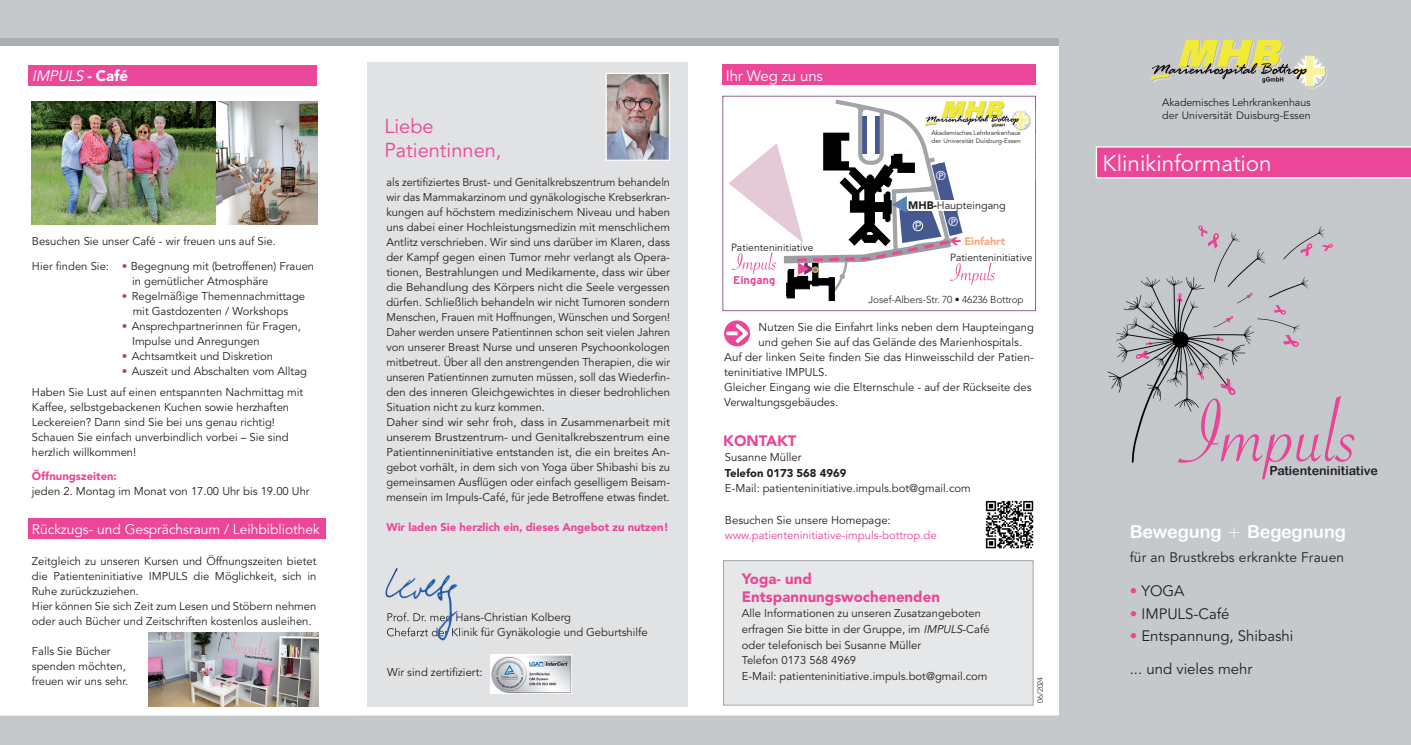
<style>
.page{position:relative;width:1411px;height:745px;background:#fff}
.page>*{position:absolute;margin:0;border:0;box-sizing:border-box;transform-origin:0 0}
.t1{font:22.5px "Avenir";color:#fff}
.t2{font:20px/24px "Avenir";color:#eb4698}
.t3{font:17.88px "Arial Rounded MT Bold";color:#fff}
.t4{font:15px/32.5px "Avenir";color:#231f20}
.t5{font:900 15px/18px "Avenir";color:#eb4698}
.t6{font:italic 15px "Avenir";color:#fff}
.t7{font:15px "Avenir";letter-spacing:-.01em;color:#fff}
.t8{font:13.75px "Avenir";color:#fff}
.t9{font:13.75px "Avenir";letter-spacing:.01em;color:#231f20}
.t10{font:12.5px "Arial Rounded MT Bold";color:#231f20}
.t11{font:11.25px/15px "Avenir";color:#231f20}
.t12{font:900 11.25px "Avenir";color:#eb4698}
.t13{font:11.25px "Avenir";color:#eb4698}
.t14{font:900 11.25px "Avenir";color:#231f20}
.t15{font:700 11.25px "Interstate";color:#eb4698}
.t16{font:10.75px/12.9px "Avenir";color:#231f20}
.t17{font:900 10.75px "Avenir";color:#f8a87e}
.t18{font:10.38px "Avenir";color:#231f20}
.t19{font:300 10px "Avenir";letter-spacing:-.01em;color:#231f20}
.t20{font:9.38px "Arial";color:#fff}
.t21{font:300 7.5px "Avenir";color:#231f20}
.t22{font:6.38px/7.8px "Avenir";letter-spacing:-.01em;color:#231f20}
.s1{font-weight:900;font-style:normal}
.s2{color:#ad467e}
.s3{font-weight:900}
.s4{font-style:italic}
.s5{font-family:"Bradley Hand ITC"}
.s6{color:#eb4698}
</style>
<div class="page">
<div style="left:367px;top:62px;width:320px;height:644px;background:#e1e2e4"></div>
<div style="left:1059px;top:0;width:351px;height:744px;background:#c6c9cc"></div>
<img style="left:1150px;top:39px;width:177px;height:50px">
<img style="left:607px;top:75px;width:61px;height:84px">
<div style="left:605px;top:73px;width:65px;height:88px;border:1px solid #fff"></div>
<img style="left:490px;top:654px;width:81px;height:39px">
<div style="left:0;top:0;width:1059px;height:45px;background:#c6c9cc"></div>
<div style="left:0;top:715px;width:1060px;height:29px;background:#c6c9cc"></div>
<div style="left:0;top:38px;width:1058px;height:7px;background:#acadb1"></div>
<div style="left:28px;top:65px;width:288px;height:20px;background:#ec4899"></div>
<div style="left:28px;top:518px;width:298px;height:20px;background:#eb4698"></div>
<img style="left:385px;top:567px;width:73px;height:74px">
<img style="left:387px;top:612px;width:74px;height:11px">
<img style="left:387px;top:627px;width:73px;height:11px">
<div style="left:723px;top:560px;width:310px;height:145px;background:#e6e7e9;border:1px solid #a1a4a8"></div>
<img style="left:32px;top:101px;width:285px;height:123px">
<div style="left:722px;top:65px;width:314px;height:20px;background:#eb4698"></div>
<svg style="left:724px;top:320px;width:26px;height:26px"></svg>
<svg style="left:728px;top:331px;width:4px;height:4px"></svg>
<svg style="left:732px;top:320px;width:19px;height:26px"></svg>
<svg style="left:722px;top:96px;width:313px;height:215px"></svg>
<img style="left:1096px;top:178px;width:314px;height:302px">
<div style="left:1269px;top:465px;width:141px;height:48px;background:#c6c9cc"></div>
<svg style="left:1095px;top:146px;width:315px;height:32px;background:#eb549f"></svg>
<img style="left:148px;top:632px;width:171px;height:74px">
<img style="left:985px;top:500px;width:48px;height:49px">
<svg style="left:728px;top:100px;width:307px;height:200px"></svg>
<h3 class="t6" style="left:32px;top:67px;width:98px">IMPULS <span class="s1">- Café</span></h3>
<p class="t11" style="left:32px;top:233px;width:245px">Besuchen Sie unser Café - wir freuen uns auf Sie.</p>
<p class="t11" style="left:132px;top:258px;width:184px;text-indent:-100px">Hier finden Sie: <span class="s2">•</span> Begegnung mit (betroffenen) Frauen in gemütlicher Atmosphäre</p>
<p class="t11" style="left:122px;top:288px;width:185px;text-align:center"><span class="s2">•</span> Regelmäßige Themennachmittage mit Gastdozenten / Workshops</p>
<p class="t11" style="left:132px;top:318px;width:170px;text-indent:-10px"><span class="s2">•</span> Ansprechpartnerinnen für Fragen,<br>Impulse und Anregungen</p>
<p class="t11" style="left:122px;top:348px;width:152px"><span class="s2">•</span> Achtsamtkeit und Diskretion</p>
<p class="t11" style="left:32px;top:360px;width:276px;line-height:21.2px;text-indent:90px"><span class="s2">•</span> Auszeit und Abschalten vom Alltag<br>Haben Sie Lust auf einen entspannten Nachmittag mit</p>
<p class="t11" style="left:32px;top:400px;width:259px">Kaffee, selbstgebackenen Kuchen sowie herzhaften Leckereien? Dann sind Sie bei uns genau richtig!<br>Schauen Sie einfach unverbindlich vorbei – Sie sind herzlich willkommen!</p>
<p class="t12" style="left:32px;top:469px;width:86px">Öffnungszeiten:</p>
<p class="t11" style="left:32px;top:483px;width:279px">jeden 2. Montag im Monat von 17.00 Uhr bis 19.00 Uhr</p>
<p class="t8" style="left:32px;top:520px;width:289px">Rückzugs- und Gesprächsraum / Leihbibliothek</p>
<p class="t11" style="left:32px;top:553px;width:286px">Zeitgleich zu unseren Kursen und Öffnungszeiten bietet die Patienteninitiative IMPULS die Möglichkeit, sich in Ruhe zurückzuziehen.<br>Hier können Sie sich Zeit zum Lesen und Stöbern nehmen oder auch Bücher und Zeitschriften kostenlos ausleihen.</p>
<p class="t11" style="left:32px;top:643px;width:98px">Falls Sie Bücher spenden möchten, freuen wir uns sehr.</p>
<h2 class="t2" style="left:384px;top:115px;width:119px">Liebe<br>Patientinnen,</h2>
<p class="t11" style="left:386px;top:174px;width:285px">als zertifiziertes Brust- und Genitalkrebszentrum behandeln wir das Mammakarzinom und gynäkologische Krebserkran&shy;kungen auf höchstem medizinischem Niveau und haben uns dabei einer Hochleistungsmedizin mit menschlichem Antlitz verschrieben. Wir sind uns darüber im Klaren, dass der Kampf gegen einen Tumor mehr verlangt als Opera&shy;tionen, Bestrahlungen und Medikamente, dass wir über die Behandlung des Körpers nicht die Seele vergessen dürfen. Schließlich behandeln wir nicht Tumoren sondern Menschen, Frauen mit Hoffnungen, Wünschen und Sorgen!<br>Daher werden unsere Patientinnen schon seit vielen Jahren von unserer Breast Nurse und unseren Psychoonkologen mitbetreut. Über all den anstrengenden Therapien, die wir unseren Patientinnen zumuten müssen, soll das Wiederfin&shy;den des inneren Gleichgewichtes in dieser bedrohlichen Situation nicht zu kurz kommen.<br>Daher sind wir sehr froh, dass in Zusammenarbeit mit unserem Brustzentrum- und Genitalkrebszentrum eine Patientinneninitiative entstanden ist, die ein breites An&shy;gebot vorhält, in dem sich von Yoga über Shibashi bis zu gemeinsamen Ausflügen oder einfach geselligem Beisam&shy;mensein im Impuls-Café, für jede Betroffene etwas findet.</p>
<p class="t12" style="left:386px;top:520px;width:284px">Wir laden Sie herzlich ein, dieses Angebot zu nutzen!</p>
<p class="t11" style="left:386px;top:609px;width:263px">Prof. Dr. med Hans-Christian Kolberg<br>Chefarzt der Klinik für Gynäkologie und Geburtshilfe</p>
<p class="t11" style="left:387px;top:664px;width:97px">Wir sind zertifiziert:</p>
<h3 class="t7" style="left:725px;top:67px;width:99px">Ihr Weg zu uns</h3>
<p class="t18" style="left:731px;top:241px;width:84px">Patienteninitiative</p>
<p class="t15" style="left:733px;top:273px;width:44px">Eingang</p>
<p class="t22" style="left:931px;top:129px;width:91px">Akademisches Lehrkrankenhaus der Universität Duisburg-Essen</p>
<p class="t16" style="left:908px;top:199px;width:99px"><span class="s3">MHB-</span>Haupteingang</p>
<p class="t20" style="left:915px;top:219px;width:8px">P</p>
<p class="t17" style="left:964px;top:234px;width:42px">Einfahrt</p>
<p class="t18" style="left:950px;top:251px;width:84px">Patienteninitiative</p>
<p class="t19" style="left:868px;top:293px;width:157px">Josef-Albers-Str. 70 • 46236 Bottrop</p>
<p class="t11" style="left:758px;top:320px;width:277px">Nutzen Sie die Einfahrt links neben dem Haupteingang</p>
<p class="t11" style="left:758px;top:335px;width:265px">und gehen Sie auf das Gelände des Marienhospitals.</p>
<p class="t11" style="left:724px;top:350px;width:311px">Auf der linken Seite finden Sie das Hinweisschild der Patien-</p>
<p class="t11" style="left:724px;top:365px;width:105px">teninitiative IMPULS.</p>
<p class="t11" style="left:724px;top:380px;width:309px">Gleicher Eingang wie die Elternschule - auf der Rückseite des</p>
<p class="t11" style="left:724px;top:395px;width:115px">Verwaltungsgebäudes.</p>
<h3 class="t5" style="left:723px;top:431px;width:75px">KONTAKT</h3>
<p class="t11" style="left:725px;top:450px;width:78px">Susanne Müller</p>
<p class="t14" style="left:725px;top:466px;width:123px">Telefon 0173 568 4969</p>
<p class="t11" style="left:725px;top:481px;width:247px">E-Mail: patienteninitiative.impuls.bot@gmail.com</p>
<p class="t11" style="left:725px;top:512px;width:167px">Besuchen Sie unsere Homepage:</p>
<p class="t13" style="left:725px;top:528px;width:213px">www.patienteninitiative-impuls-bottrop.de</p>
<h3 class="t5" style="left:741px;top:569px;width:200px">Yoga- und<br>Entspannungswochenenden</h3>
<p class="t11" style="left:741px;top:605px;width:249px;line-height:15.6px">Alle Informationen zu unseren Zusatzangeboten erfragen Sie bitte in der Gruppe, im <span class="s4">IMPULS</span>-Café oder telefonisch bei Susanne Müller<br>Telefon 0173 568 4969<br>E-Mail: patienteninitiative.impuls.bot@gmail.com</p>
<p class="t21" style="left:1035px;top:702px;width:28px;rotate:-90deg">06/2024</p>
<p class="t16" style="left:1162px;top:96px;width:150px">Akademisches Lehrkrankenhaus der Universität Duisburg-Essen</p>
<h1 class="t1" style="left:1102px;top:150px;width:171px">Klinikinformation</h1>
<p class="t10" style="left:1269px;top:462px;width:110px">Patienteninitiative</p>
<h3 class="t3" style="left:1129px;top:520px;width:218px">Bewegung <span class="s5">+</span> Begegnung</h3>
<p class="t9" style="left:1129px;top:548px;width:216px">für an Brustkrebs erkrankte Frauen</p>
<h3 class="t4" style="left:1129px;top:574px;width:56px"><span class="s6">•</span> YOGA</h3>
<h3 class="t4" style="left:1129px;top:597px;width:101px"><span class="s6">•</span> IMPULS-Café</h3>
<h3 class="t4" style="left:1129px;top:619px;width:165px"><span class="s6">•</span> Entspannung, Shibashi ... und vieles mehr</h3>
</div>
